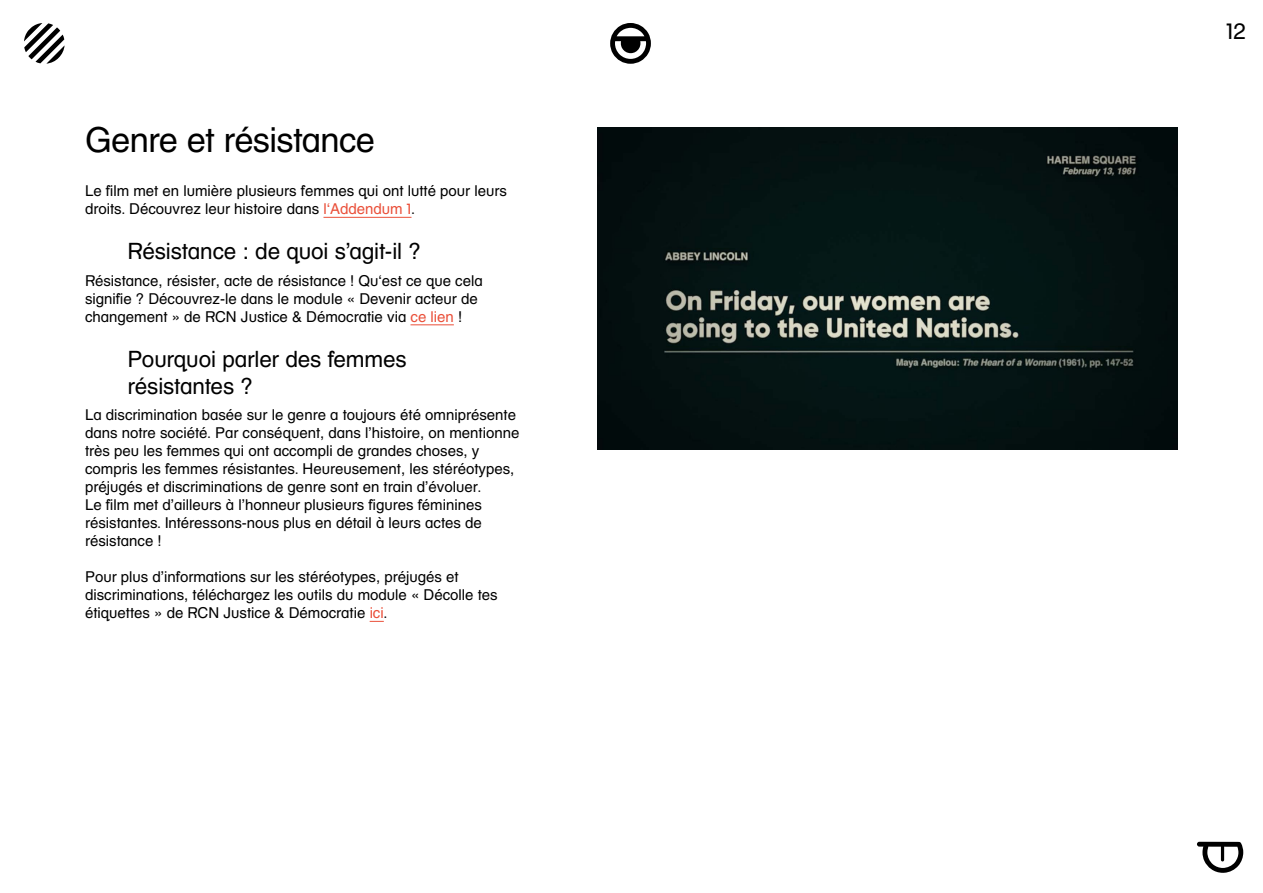
<style>
.page{position:relative;width:1263px;height:893px;background:#fff}
.page>*{position:absolute;margin:0;border:0;box-sizing:border-box;transform-origin:0 0}
.t1{font:34.5px "JEF";letter-spacing:-.02em;color:#000}
.t2{font:22.5px/27px "JEF";letter-spacing:-.005em;color:#000}
.t3{font:15px/18px "JEF";color:#000}
.s1{color:#ea503a}
</style>
<div class="page">
<hr style="left:323px;top:217px;width:88px;height:1px;background:#ea503a">
<hr style="left:410px;top:324px;width:44px;height:1px;background:#ea503a">
<svg style="left:370px;top:621px;width:14px;height:1px"></svg>
<img style="left:597px;top:128px;width:581px;height:322px">
<h1 class="t1" style="left:85px;top:119px;width:292px">Genre et résistance</h1>
<p class="t3" style="left:85px;top:182px;width:423px">Le film met en lumière plusieurs femmes qui ont lutté pour leurs droits. Découvrez leur histoire dans <span class="s1">l‘Addendum 1</span>.</p>
<h2 class="t2" style="left:128px;top:238px;width:295px">Résistance : de quoi s’agit-il ?</h2>
<p class="t3" style="left:85px;top:271px;width:399px">Résistance, résister, acte de résistance ! Qu‘est ce que cela signifie ? Découvrez-le dans le module « Devenir acteur de changement » de RCN Justice &amp; Démocratie via <span class="s1">ce lien</span> !</p>
<h2 class="t2" style="left:128px;top:345px;width:281px">Pourquoi parler des femmes résistantes ?</h2>
<p class="t3" style="left:85px;top:406px;width:436px">La discrimination basée sur le genre a toujours été omniprésente dans notre société. Par conséquent, dans l’histoire, on mentionne très peu les femmes qui ont accompli de grandes choses, y compris les femmes résistantes. Heureusement, les stéréotypes, préjugés et discriminations de genre sont en train d’évoluer.<br>Le film met d’ailleurs à l’honneur plusieurs figures féminines résistantes. Intéressons-nous plus en détail à leurs actes de résistance !</p>
<p class="t3" style="left:85px;top:568px;width:414px">Pour plus d’informations sur les stéréotypes, préjugés et discriminations, téléchargez les outils du module « Décolle tes étiquettes » de RCN Justice &amp; Démocratie <span class="s1">ici</span>.</p>
<h2 class="t2" style="left:1226px;top:17px;width:21px">12</h2>
</div>
